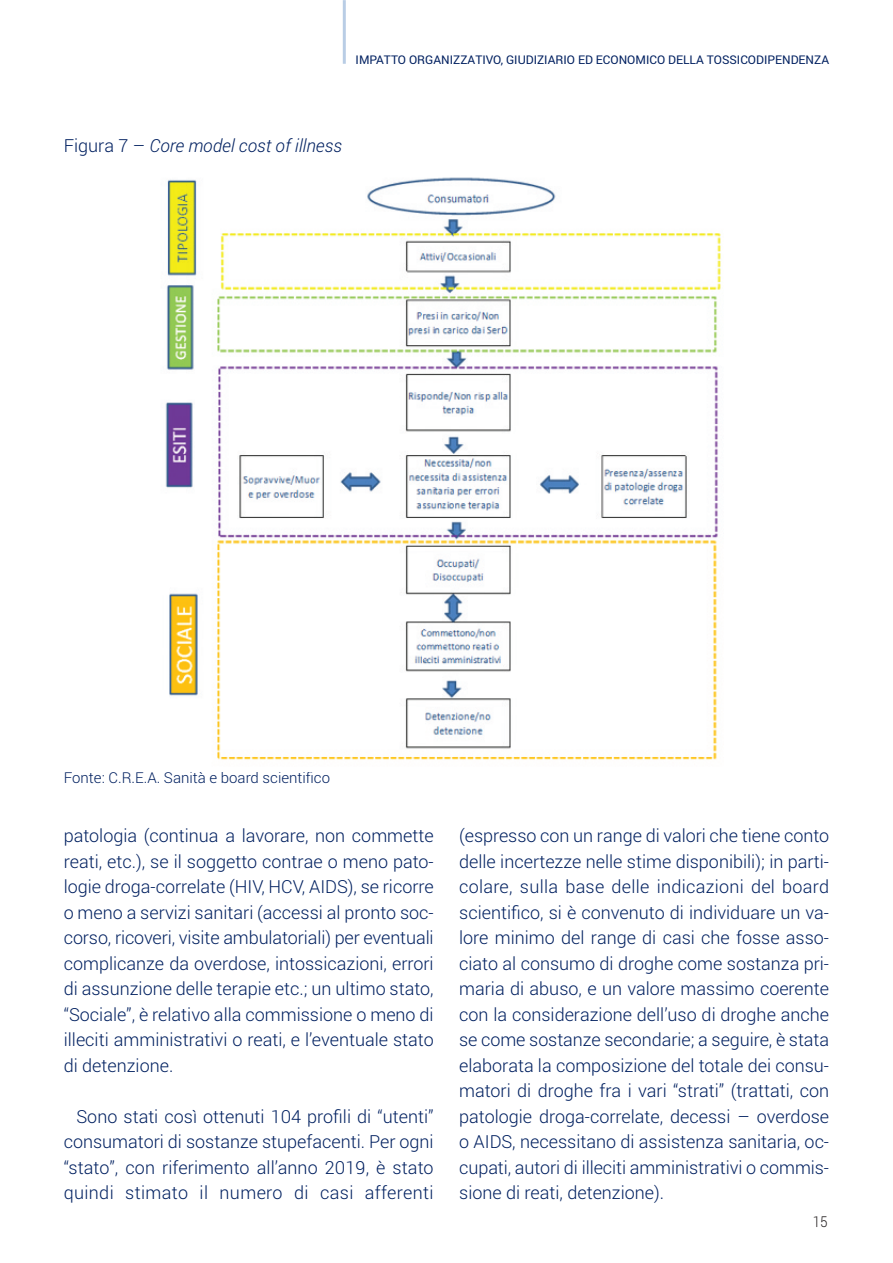
<style>
.page{position:relative;width:893px;height:1263px;background:#fff}
.page>*{position:absolute;margin:0;border:0;box-sizing:border-box;transform-origin:0 0}
.t1{font:300 18px/25.5px "Roboto";color:#002060;text-align:justify}
.t2{font:italic 300 18px "Roboto";color:#002060}
.t3{font:300 15px "Roboto";color:#002060}
.t4{font:300 15px "Roboto";color:#231f20;scale:.9 1}
.t5{font:12px "Roboto";color:#002060}
.s1{font-style:normal}
</style>
<div class="page">
<hr style="left:343px;top:0;width:3px;height:64px;background:#b9cde5">
<img style="left:165px;top:177px;width:556px;height:583px">
<p class="t5" style="left:356px;top:52px;width:475px">IMPATTO ORGANIZZATIVO, GIUDIZIARIO ED ECONOMICO DELLA TOSSICODIPENDENZA</p>
<p class="t2" style="left:64px;top:136px;width:280px"><span class="s1">Figura 7 –</span> Core model cost of illness</p>
<p class="t3" style="left:64px;top:769px;width:268px">Fonte: C.R.E.A. Sanità e board scientifico</p>
<p class="t1" style="left:64px;top:823px;width:371px">patologia (continua a lavorare, non commette reati, etc.), se il soggetto contrae o meno pato&shy;logie droga-correlate (HIV, HCV, AIDS), se ricorre o meno a servizi sanitari (accessi al pronto soc&shy;corso, ricoveri, visite ambulatoriali) per eventuali complicanze da overdose, intossicazioni, errori di assunzione delle terapie etc.; un ultimo stato, “Sociale”, è relativo alla commissione o meno di illeciti amministrativi o reati, e l’eventuale stato di detenzione.</p>
<p class="t1" style="left:64px;top:1104px;width:371px;text-indent:13px">Sono stati così ottenuti 104 profili di “utenti” consumatori di sostanze stupefacenti. Per ogni “stato”, con riferimento all’anno 2019, è stato quindi stimato il numero di casi afferenti</p>
<p class="t1" style="left:459px;top:823px;width:371px">(espresso con un range di valori che tiene conto delle incertezze nelle stime disponibili); in parti&shy;colare, sulla base delle indicazioni del board scientifico, si è convenuto di individuare un va&shy;lore minimo del range di casi che fosse asso&shy;ciato al consumo di droghe come sostanza pri&shy;maria di abuso, e un valore massimo coerente con la considerazione dell’uso di droghe anche se come sostanze secondarie; a seguire, è stata elaborata la composizione del totale dei consu&shy;matori di droghe fra i vari “strati” (trattati, con patologie droga-correlate, decessi – overdose o AIDS, necessitano di assistenza sanitaria, oc&shy;cupati, autori di illeciti amministrativi o commis&shy;sione di reati, detenzione).</p>
<p class="t4" style="left:813px;top:1213px;width:18px">15</p>
</div>
